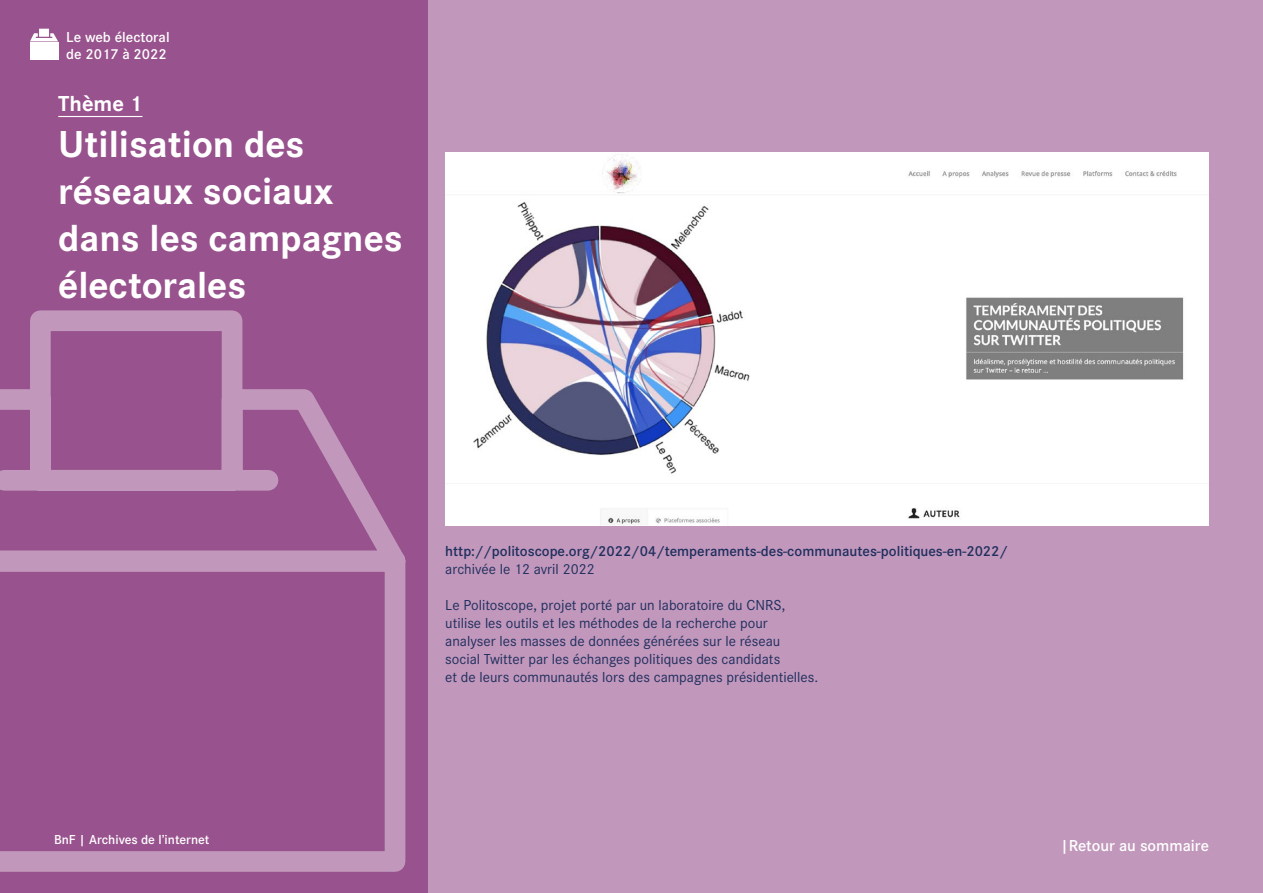
<style>
.page{position:relative;width:1263px;height:893px;background:#c197bb}
.page>*{position:absolute;margin:0;border:0;box-sizing:border-box;transform-origin:0 0}
.t1{font:700 39px/46.8px "Corporate S";color:#fff}
.t2{font:700 22.5px "Corporate S";color:#fff}
.t3{font:600 16.5px "Corporate S";color:#fff}
.t4{font:15px/18px "Corporate S";color:#1f2f5e}
.t5{font:600 15px "Corporate S";color:#1f2f5e}
.t6{font:600 15px/16.6px "Corporate S";color:#fff}
.t7{font:600 13.5px "Corporate S";color:#fff}
</style>
<div class="page">
<div style="left:0;top:0;width:427px;height:893px;background:#98528d"></div>
<img style="left:445px;top:153px;width:764px;height:373px">
<hr style="left:58px;top:116px;width:84px;height:1px;background:#fff">
<div style="left:30px;top:43px;width:28px;height:17px;background:#fff"></div>
<svg style="left:30px;top:29px;width:28px;height:12px"></svg>
<svg style="left:0;top:300px;width:428px;height:582px"></svg>
<p class="t6" style="left:66px;top:29px;width:105px">Le web électoral de 2017 à 2022</p>
<h2 class="t2" style="left:58px;top:90px;width:86px">Thème 1</h2>
<h1 class="t1" style="left:58px;top:122px;width:346px">Utilisation des réseaux sociaux dans les campagnes électorales</h1>
<p class="t7" style="left:54px;top:832px;width:157px">BnF | Archives de l’internet</p>
<p class="t5" style="left:445px;top:543px;width:564px">http://politoscope.org/2022/04/temperaments-des-communautes-politiques-en-2022/</p>
<p class="t4" style="left:445px;top:561px;width:151px">archivée le 12 avril 2022</p>
<p class="t4" style="left:445px;top:597px;width:374px">Le Politoscope, projet porté par un laboratoire du CNRS, utilise les outils et les méthodes de la recherche pour analyser les masses de données générées sur le réseau social Twitter par les échanges politiques des candidats<br>et de leurs communautés lors des campagnes présidentielles.</p>
<p class="t3" style="left:1060px;top:836px;width:150px">|Retour au sommaire</p>
</div>
